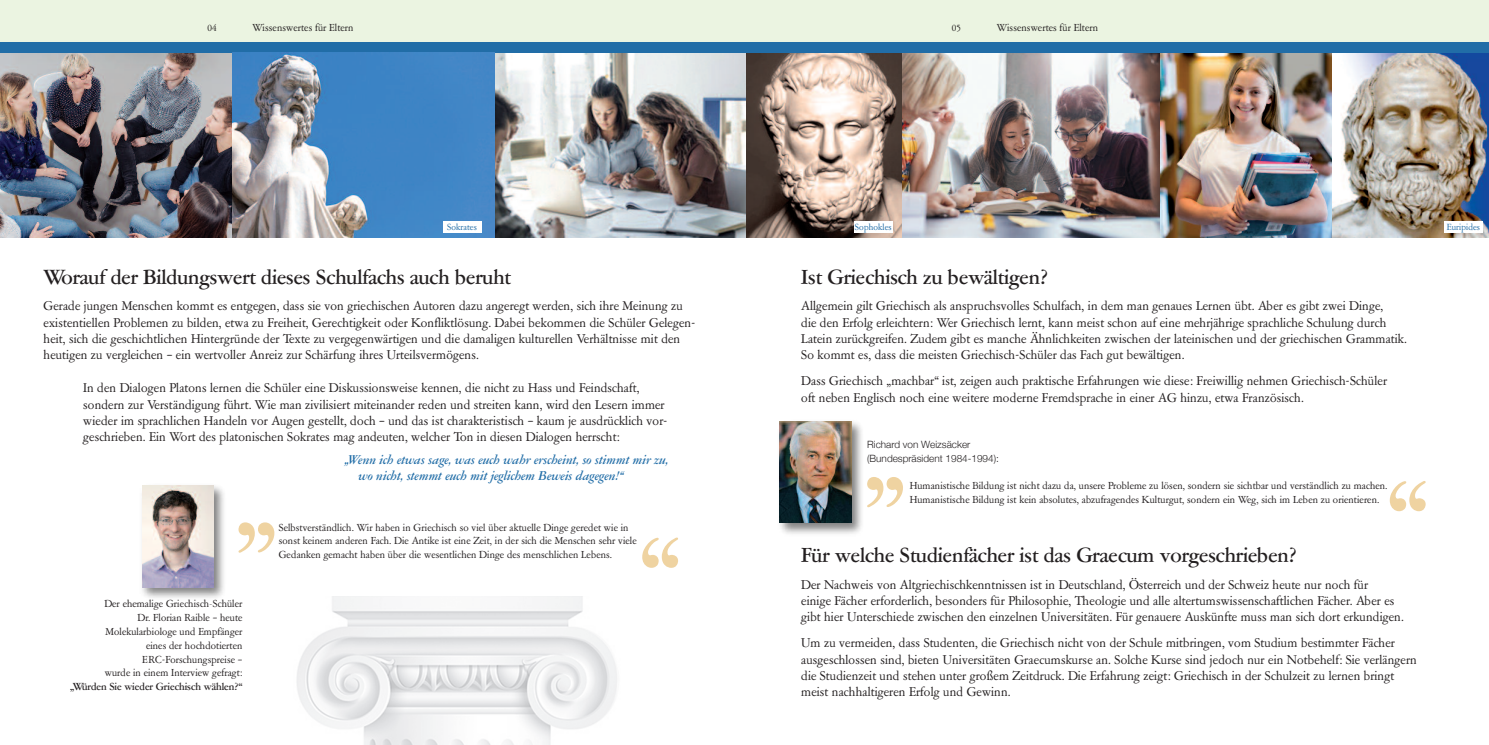
<style>
.page{position:relative;width:1489px;height:745px;background:#fff}
.page>*{position:absolute;margin:0;border:0;box-sizing:border-box;transform-origin:0 0}
.t1{font:500 20px "Garamont Amsterdam BQ";color:#231f20}
.t2{font:12.5px/16.2px "Garamont Amsterdam BQ";color:#231f20}
.t3{font:italic 500 12.5px/16.2px "Garamont Amsterdam BQ";color:#216da7}
.t4{font:10px/13.8px "Garamont Amsterdam BQ";color:#231f20}
.t5{font:300 10px/14.1px "Helvetica Neue";color:#231f20}
.t6{font:500 10px "Garamont Amsterdam BQ";color:#231f20}
.t7{font:8.75px "Garamont Amsterdam BQ";color:#216da7}
</style>
<div class="page">
<div style="left:0;top:0;width:1488px;height:43px;background:#ebf4e1"></div>
<img style="left:901px;top:53px;width:259px;height:184px">
<img style="left:1160px;top:53px;width:171px;height:184px">
<svg style="left:745px;top:53px;width:156px;height:184px;background:#a28e82"></svg>
<div style="left:854px;top:221px;width:38px;height:12px;background:#fff"></div>
<img style="left:1331px;top:53px;width:157px;height:184px">
<div style="left:1443px;top:221px;width:39px;height:12px;background:#fff"></div>
<svg style="left:867px;top:477px;width:36px;height:30px"></svg>
<svg style="left:1389px;top:481px;width:36px;height:30px"></svg>
<img style="left:779px;top:421px;width:83px;height:113px">
<img style="left:780px;top:421px;width:71px;height:101px">
<div style="left:0;top:43px;width:1488px;height:10px;background:#216da7"></div>
<img style="left:297px;top:596px;width:320px;height:148px">
<img style="left:0;top:53px;width:232px;height:184px">
<img style="left:494px;top:53px;width:251px;height:184px">
<svg style="left:232px;top:53px;width:262px;height:184px;background:#6391bc"></svg>
<svg style="left:238px;top:522px;width:36px;height:30px"></svg>
<svg style="left:642px;top:537px;width:36px;height:30px"></svg>
<img style="left:142px;top:486px;width:82px;height:112px">
<img style="left:142px;top:485px;width:72px;height:102px">
<div style="left:442px;top:221px;width:39px;height:12px;background:#fff"></div>
<p class="t4" style="left:207px;top:21px;width:11px">04</p>
<p class="t4" style="left:252px;top:21px;width:103px">Wissenswertes für Eltern</p>
<p class="t4" style="left:212px;top:21px;width:6px">6</p>
<p class="t4" style="left:951px;top:21px;width:11px">05</p>
<p class="t4" style="left:996px;top:21px;width:103px">Wissenswertes für Eltern</p>
<p class="t7" style="left:447px;top:222px;width:31px">Sokrates</p>
<h1 class="t1" style="left:44px;top:266px;width:469px">Worauf der Bildungswert dieses Schulfachs auch beruht</h1>
<p class="t2" style="left:44px;top:298px;width:653px">Gerade jungen Menschen kommt es entgegen, dass sie von griechischen Autoren dazu angeregt werden, sich ihre Meinung zu existentiellen Problemen zu bilden, etwa zu Freiheit, Gerechtigkeit oder Konfliktlösung. Dabei bekommen die Schüler Gelegen&shy;heit, sich die geschichtlichen Hintergründe der Texte zu vergegenwärtigen und die damaligen kulturellen Verhältnisse mit den heutigen zu vergleichen – ein wertvoller Anreiz zur Schärfung ihres Urteilsvermögens.</p>
<p class="t2" style="left:83px;top:380px;width:585px">In den Dialogen Platons lernen die Schüler eine Diskussionsweise kennen, die nicht zu Hass und Feindschaft, sondern zur Verständigung führt. Wie man zivilisiert miteinander reden und streiten kann, wird den Lesern immer wieder im sprachlichen Handeln vor Augen gestellt, doch – und das ist charakteristisch – kaum je ausdrücklich vor&shy;geschrieben. Ein Wort des platonischen Sokrates mag andeuten, welcher Ton in diesen Dialogen herrscht:</p>
<p class="t3" style="left:358px;top:451px;width:312px;text-indent:-14px">„Wenn ich etwas sage, was euch wahr erscheint, so stimmt mir zu, wo nicht, stemmt euch mit jeglichem Beweis dagegen!“</p>
<p class="t4" style="left:104px;top:597px;width:140px;text-align:right">Der ehemalige Griechisch-Schüler<br>Dr. Florian Raible – heute<br>Molekularbiologe und Empfänger eines der hochdotierten<br>ERC-Forschungspreise –<br>wurde in einem Interview gefragt:</p>
<p class="t6" style="left:70px;top:680px;width:174px">„Würden Sie wieder Griechisch wählen?“</p>
<p class="t4" style="left:279px;top:520px;width:359px">Selbstverständlich. Wir haben in Griechisch so viel über aktuelle Dinge geredet wie in sonst keinem anderen Fach. Die Antike ist eine Zeit, in der sich die Menschen sehr viele<br>Gedanken gemacht haben über die wesentlichen Dinge des menschlichen Lebens.</p>
<p class="t7" style="left:854px;top:222px;width:39px">Sophokles</p>
<p class="t7" style="left:1446px;top:222px;width:35px">Euripides</p>
<h1 class="t1" style="left:801px;top:266px;width:248px">Ist Griechisch zu bewältigen?</h1>
<p class="t2" style="left:801px;top:298px;width:607px">Allgemein gilt Griechisch als anspruchsvolles Schulfach, in dem man genaues Lernen übt. Aber es gibt zwei Dinge,<br>die den Erfolg erleichtern: Wer Griechisch lernt, kann meist schon auf eine mehrjährige sprachliche Schulung durch Latein zurückgreifen. Zudem gibt es manche Ähnlichkeiten zwischen der lateinischen und der griechischen Grammatik.<br>So kommt es, dass die meisten Griechisch-Schüler das Fach gut bewältigen.</p>
<p class="t2" style="left:801px;top:373px;width:587px">Dass Griechisch „machbar“ ist, zeigen auch praktische Erfahrungen wie diese: Freiwillig nehmen Griechisch-Schüler oft neben Englisch noch eine weitere moderne Fremdsprache in einer AG hinzu, etwa Französisch.</p>
<p class="t5" style="left:867px;top:437px;width:133px">Richard von Weizsäcker (Bundespräsident 1984-1994):</p>
<p class="t4" style="left:909px;top:479px;width:479px">Humanistische Bildung ist nicht dazu da, unsere Probleme zu lösen, sondern sie sichtbar und verständlich zu machen.<br>Humanistische Bildung ist kein absolutes, abzufragendes Kulturgut, sondern ein Weg, sich im Leben zu orientieren.</p>
<h1 class="t1" style="left:801px;top:544px;width:497px">Für welche Studienfächer ist das Graecum vorgeschrieben?</h1>
<p class="t2" style="left:801px;top:576px;width:604px">Der Nachweis von Altgriechischkenntnissen ist in Deutschland, Österreich und der Schweiz heute nur noch für<br>einige Fächer erforderlich, besonders für Philosophie, Theologie und alle altertumswissenschaftlichen Fächer. Aber es gibt hier Unterschiede zwischen den einzelnen Universitäten. Für genauere Auskünfte muss man sich dort erkundigen.</p>
<p class="t2" style="left:801px;top:635px;width:617px">Um zu vermeiden, dass Studenten, die Griechisch nicht von der Schule mitbringen, vom Studium bestimmter Fächer ausgeschlossen sind, bieten Universitäten Graecumskurse an. Solche Kurse sind jedoch nur ein Notbehelf: Sie verlängern die Studienzeit und stehen unter großem Zeitdruck. Die Erfahrung zeigt: Griechisch in der Schulzeit zu lernen bringt meist nachhaltigeren Erfolg und Gewinn.</p>
</div>
